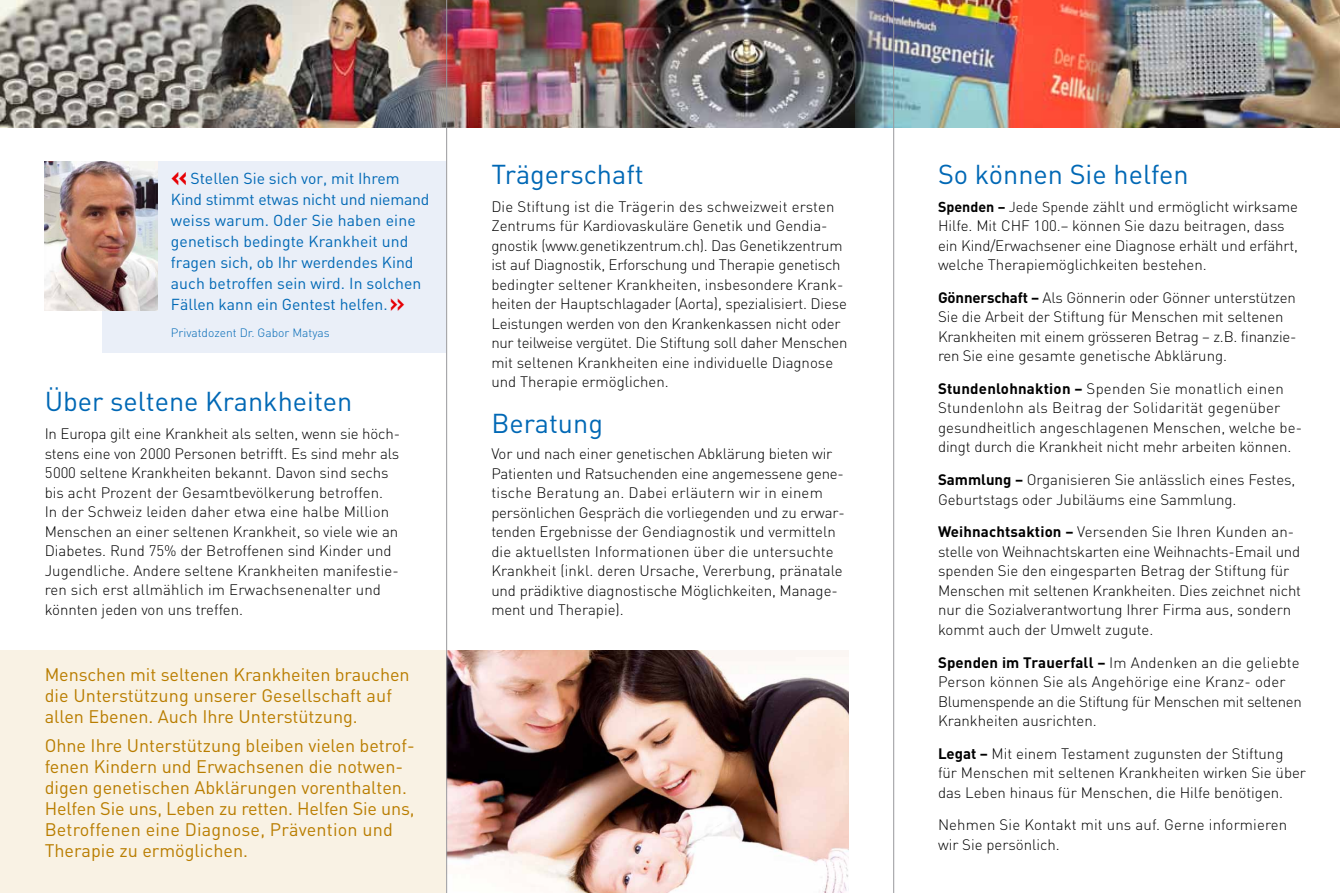
<style>
.page{position:relative;width:1340px;height:893px;background:#fff}
.page>*{position:absolute;margin:0;border:0;box-sizing:border-box;transform-origin:0 0}
.t1{font:27px "DIN";color:#0068b5}
.t2{font:18px/21px "DIN";color:#b97d00}
.t3{font:15.75px/21px "DIN";color:#0068b5}
.t4{font:300 15px/19.5px "DIN";color:#000}
.t5{font:300 12px "DIN";color:#0068b5}
.s1{font-weight:700;font-size:27px;color:#e60005}
.s2{font-weight:500;font-size:27px;color:#e60005}
.s3{font-weight:700;font-size:14.25px}
.s4{font-size:14.25px}
.s5{font-weight:700}
</style>
<div class="page">
<div style="left:0;top:651px;width:467px;height:242px;background:#f9f2e4"></div>
<img style="left:506px;top:0;width:98px;height:128px">
<img style="left:604px;top:0;width:251px;height:128px">
<img style="left:855px;top:0;width:226px;height:128px">
<img style="left:1081px;top:0;width:258px;height:128px">
<div style="left:103px;top:162px;width:343px;height:191px;background:#eaeff8"></div>
<img style="left:44px;top:162px;width:114px;height:148px">
<img style="left:447px;top:651px;width:401px;height:242px">
<img style="left:252px;top:0;width:254px;height:128px">
<img style="left:0;top:0;width:252px;height:128px">
<hr style="left:446px;top:0;width:1px;height:893px;background:#98989c">
<hr style="left:893px;top:0;width:1px;height:893px;background:#98989c">
<p class="t3" style="left:171px;top:168px;width:260px"><span class="s1">«</span> Stellen Sie sich vor, mit Ihrem Kind stimmt etwas nicht und niemand weiss warum. Oder Sie haben eine genetisch bedingte Krankheit und fragen sich, ob Ihr werdendes Kind auch betroffen sein wird. In solchen Fällen kann ein Gentest helfen.<span class="s2">»</span></p>
<p class="t5" style="left:171px;top:325px;width:160px">Privatdozent Dr. Gabor Matyas</p>
<h1 class="t1" style="left:45px;top:384px;width:309px">Über seltene Krankheiten</h1>
<p class="t4" style="left:45px;top:424px;width:357px">In Europa gilt eine Krankheit als selten, wenn sie höch&shy;stens eine von 2000 Personen betrifft. Es sind mehr als 5000 seltene Krankheiten bekannt. Davon sind sechs bis acht Prozent der Gesamtbevölkerung betroffen.<br>In der Schweiz leiden daher etwa eine halbe Million Menschen an einer seltenen Krankheit, so viele wie an Diabetes. Rund 75% der Betroffenen sind Kinder und Jugendliche. Andere seltene Krankheiten manifestie&shy;ren sich erst allmählich im Erwachsenenalter und könnten jeden von uns treffen.</p>
<p class="t2" style="left:45px;top:663px;width:366px">Menschen mit seltenen Krankheiten brauchen die Unterstützung unserer Gesellschaft auf allen Ebenen. Auch Ihre Unterstützung.</p>
<p class="t2" style="left:45px;top:735px;width:371px">Ohne Ihre Unterstützung bleiben vielen betrof&shy;fenen Kindern und Erwachsenen die notwen&shy;digen genetischen Abklärungen vorenthalten.<br>Helfen Sie uns, Leben zu retten. Helfen Sie uns, Betroffenen eine Diagnose, Prävention und Therapie zu ermöglichen.</p>
<h1 class="t1" style="left:491px;top:157px;width:154px">Trägerschaft</h1>
<p class="t4" style="left:491px;top:196px;width:358px">Die Stiftung ist die Trägerin des schweizweit ersten Zentrums für Kardiovaskuläre Genetik und Gendia&shy;gnostik (www.genetikzentrum.ch). Das Genetikzentrum ist auf Diagnostik, Erforschung und Therapie genetisch bedingter seltener Krankheiten, insbesondere Krank&shy;heiten der Hauptschlagader (Aorta), spezialisiert. Diese Leistungen werden von den Krankenkassen nicht oder nur teilweise vergütet. Die Stiftung soll daher Menschen mit seltenen Krankheiten eine individuelle Diagnose und Therapie ermöglichen.</p>
<h1 class="t1" style="left:491px;top:407px;width:113px">Beratung</h1>
<p class="t4" style="left:491px;top:444px;width:355px">Vor und nach einer genetischen Abklärung bieten wir Patienten und Ratsuchenden eine angemessene gene&shy;tische Beratung an. Dabei erläutern wir in einem persönlichen Gespräch die vorliegenden und zu erwar&shy;tenden Ergebnisse der Gendiagnostik und vermitteln die aktuellsten Informationen über die untersuchte Krankheit (inkl. deren Ursache, Vererbung, pränatale und prädiktive diagnostische Möglichkeiten, Manage&shy;ment und Therapie).</p>
<h1 class="t1" style="left:938px;top:157px;width:252px">So können Sie helfen</h1>
<p class="t4" style="left:938px;top:196px;width:361px"><span class="s3">Spenden –</span> <span class="s4">Jede Spend</span>e zählt und ermöglicht wirksame Hilfe. Mit CHF 100.– können Sie dazu beitragen, dass ein Kind/Erwachsener eine Diagnose erhält und erfährt, welche Therapiemöglichkeiten bestehen.</p>
<p class="t4" style="left:938px;top:287px;width:360px"><span class="s5">Gönnerschaft –</span> Als Gönnerin oder Gönner unterstützen Sie die Arbeit der Stiftung für Menschen mit seltenen Krankheiten mit einem grösseren Betrag – z.B. finanzie&shy;ren Sie eine gesamte genetische Abklärung.</p>
<p class="t4" style="left:938px;top:379px;width:365px"><span class="s5">Stundenlohnaktion –</span> Spenden Sie monatlich einen Stundenlohn als Beitrag der Solidarität gegenüber gesundheitlich angeschlagenen Menschen, welche be&shy;dingt durch die Krankheit nicht mehr arbeiten können.</p>
<p class="t4" style="left:938px;top:470px;width:359px"><span class="s5">Sammlung –</span> Organisieren Sie anlässlich eines Festes,<br>Geburtstags oder Jubiläums eine Sammlung.</p>
<p class="t4" style="left:938px;top:522px;width:365px"><span class="s5">Weihnachtsaktion –</span> Versenden Sie Ihren Kunden an&shy;stelle von Weihnachtskarten eine Weihnachts-Email und spenden Sie den eingesparten Betrag der Stiftung für Menschen mit seltenen Krankheiten. Dies zeichnet nicht nur die Sozialverantwortung Ihrer Firma aus, sondern kommt auch der Umwelt zugute.</p>
<p class="t4" style="left:938px;top:652px;width:365px"><span class="s5">Spenden im Trauerfall –</span> Im Andenken an die geliebte Person können Sie als Angehörige eine Kranz- oder Blumenspende an die Stiftung für Menschen mit seltenen Krankheiten ausrichten.</p>
<p class="t4" style="left:938px;top:743px;width:369px"><span class="s5">Legat –</span> Mit einem Testament zugunsten der Stiftung für Menschen mit seltenen Krankheiten wirken Sie über das Leben hinaus für Menschen, die Hilfe benötigen.</p>
<p class="t4" style="left:938px;top:815px;width:351px">Nehmen Sie Kontakt mit uns auf. Gerne informieren wir Sie persönlich.</p>
</div>
